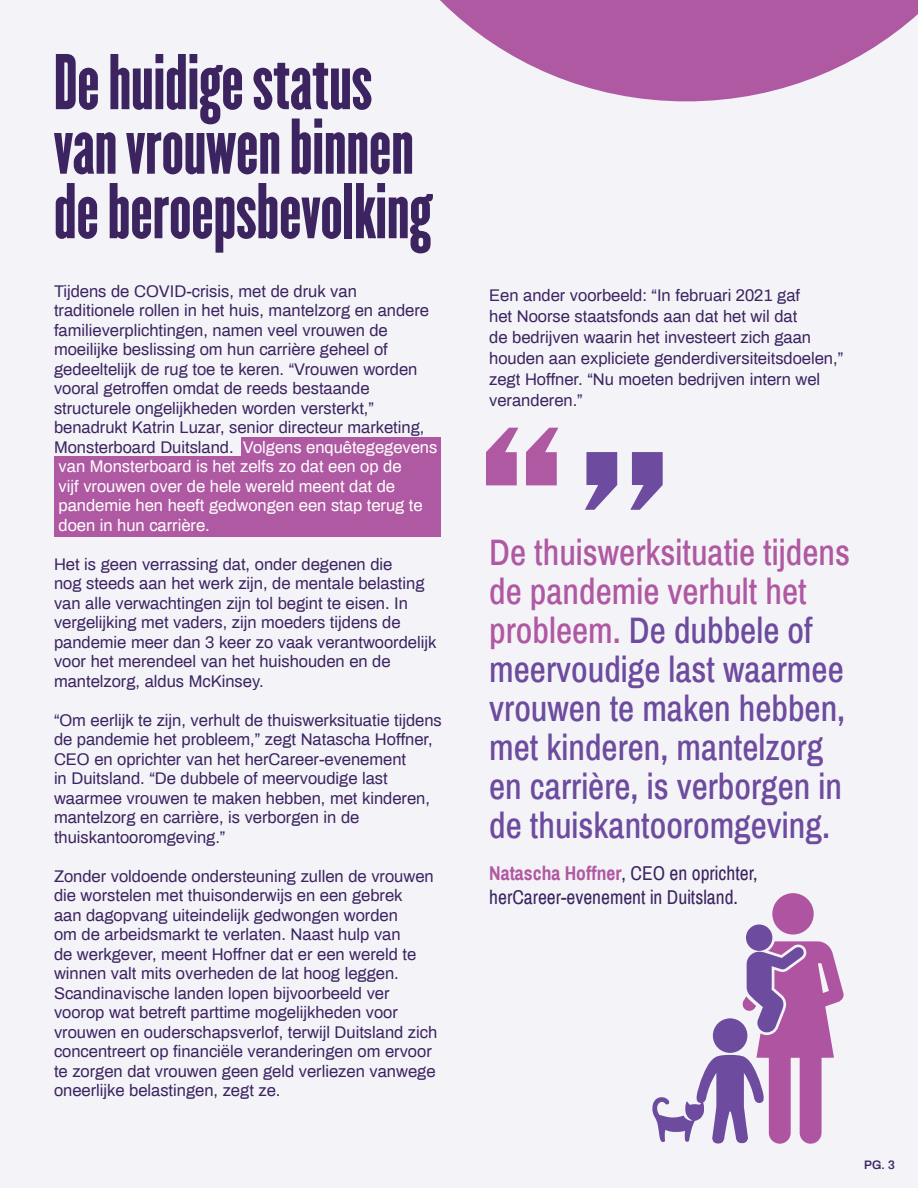
<style>
.page{position:relative;width:918px;height:1188px;background:#f4f4f8}
.page>*{position:absolute;margin:0;border:0;box-sizing:border-box;transform-origin:0 0}
.t1{font:69px/64.5px "Champion Featherweight";color:#3c2461}
.t2{font:500 36px/39px "Archivo Narrow";color:#6d4b9e}
.t3{font:19.5px/24px "Archivo Narrow";color:#3c2461}
.t4{font:16.5px/19.5px "Archivo";color:#3c2461}
.t5{font:16.5px/19.5px "Archivo";color:#fff}
.t6{font:600 12px "Archivo";color:#3c2461}
.s1{color:#fff}
.s2{color:#b059a3}
.s3{font-weight:700;color:#b059a3}
</style>
<div class="page">
<svg style="left:585px;top:452px;width:78px;height:58px"></svg>
<svg style="left:486px;top:428px;width:72px;height:57px"></svg>
<div style="left:772px;top:893px;width:42px;height:42px;background:#af54a0;border-radius:50%"></div>
<div style="left:746px;top:925px;width:26px;height:26px;background:#6d4b9e;border-radius:50%"></div>
<svg style="left:652px;top:941px;width:192px;height:203px"></svg>
<svg style="left:440px;top:0;width:478px;height:101px;fill:#b059a3"></svg>
<div style="left:241px;top:437px;width:200px;height:100px;background:#b059a3"></div>
<div style="left:54px;top:456px;width:200px;height:81px;background:#b059a3"></div>
<h1 class="t1" style="left:54px;top:50px;width:379px">De huidige status van vrouwen binnen de beroepsbevolking</h1>
<p class="t4" style="left:54px;top:281px;width:377px">Tijdens de COVID-crisis, met de druk van traditionele rollen in het huis, mantelzorg en andere familieverplichtingen, namen veel vrouwen de moeilijke beslissing om hun carrière geheel of gedeeltelijk de rug toe te keren. “Vrouwen worden vooral getroffen omdat de reeds bestaande structurele ongelijkheden worden versterkt,”</p>
<p class="t4" style="left:54px;top:437px;width:385px">Monsterboard Duitsland. <span class="s1">Volgens enquêtegegevens</span></p>
<p class="t4" style="left:54px;top:417px;width:372px">benadrukt Katrin Luzar, senior directeur marketing,</p>
<p class="t5" style="left:59px;top:456px;width:366px">van Monsterboard is het zelfs zo dat een op de vijf vrouwen over de hele wereld meent dat de pandemie hen heeft gedwongen een stap terug te doen in hun carrière.</p>
<p class="t4" style="left:54px;top:554px;width:384px">Het is geen verrassing dat, onder degenen die<br>nog steeds aan het werk zijn, de mentale belasting van alle verwachtingen zijn tol begint te eisen. In vergelijking met vaders, zijn moeders tijdens de pandemie meer dan 3 keer zo vaak verantwoordelijk voor het merendeel van het huishouden en de mantelzorg, aldus McKinsey.</p>
<p class="t4" style="left:54px;top:710px;width:389px">“Om eerlijk te zijn, verhult de thuiswerksituatie tijdens de pandemie het probleem,” zegt Natascha Hoffner, CEO en oprichter van het herCareer-evenement<br>in Duitsland. “De dubbele of meervoudige last waarmee vrouwen te maken hebben, met kinderen, mantelzorg en carrière, is verborgen in de thuiskantooromgeving.”</p>
<p class="t4" style="left:54px;top:866px;width:385px">Zonder voldoende ondersteuning zullen de vrouwen die worstelen met thuisonderwijs en een gebrek<br>aan dagopvang uiteindelijk gedwongen worden<br>om de arbeidsmarkt te verlaten. Naast hulp van<br>de werkgever, meent Hoffner dat er een wereld te winnen valt mits overheden de lat hoog leggen.<br>Scandinavische landen lopen bijvoorbeeld ver voorop wat betreft parttime mogelijkheden voor vrouwen en ouderschapsverlof, terwijl Duitsland zich concentreert op financiële veranderingen om ervoor te zorgen dat vrouwen geen geld verliezen vanwege oneerlijke belastingen, zegt ze.</p>
<p class="t4" style="left:489px;top:284px;width:356px;line-height:21px">Een ander voorbeeld: “In februari 2021 gaf<br>het Noorse staatsfonds aan dat het wil dat<br>de bedrijven waarin het investeert zich gaan houden aan expliciete genderdiversiteitsdoelen,” zegt Hoffner. “Nu moeten bedrijven intern wel veranderen.”</p>
<h2 class="t2" style="left:489px;top:533px;width:362px"><span class="s2">De thuiswerksituatie tijdens de pandemie verhult het probleem.</span> De dubbele of meervoudige last waarmee vrouwen te maken hebben, met kinderen, mantelzorg en carrière, is verborgen in de thuiskantooromgeving.</h2>
<p class="t3" style="left:489px;top:861px;width:270px"><span class="s3">Natascha Hoffner</span>, CEO en oprichter, herCareer-evenement in Duitsland.</p>
<p class="t6" style="left:864px;top:1157px;width:32px">PG. 3</p>
</div>
